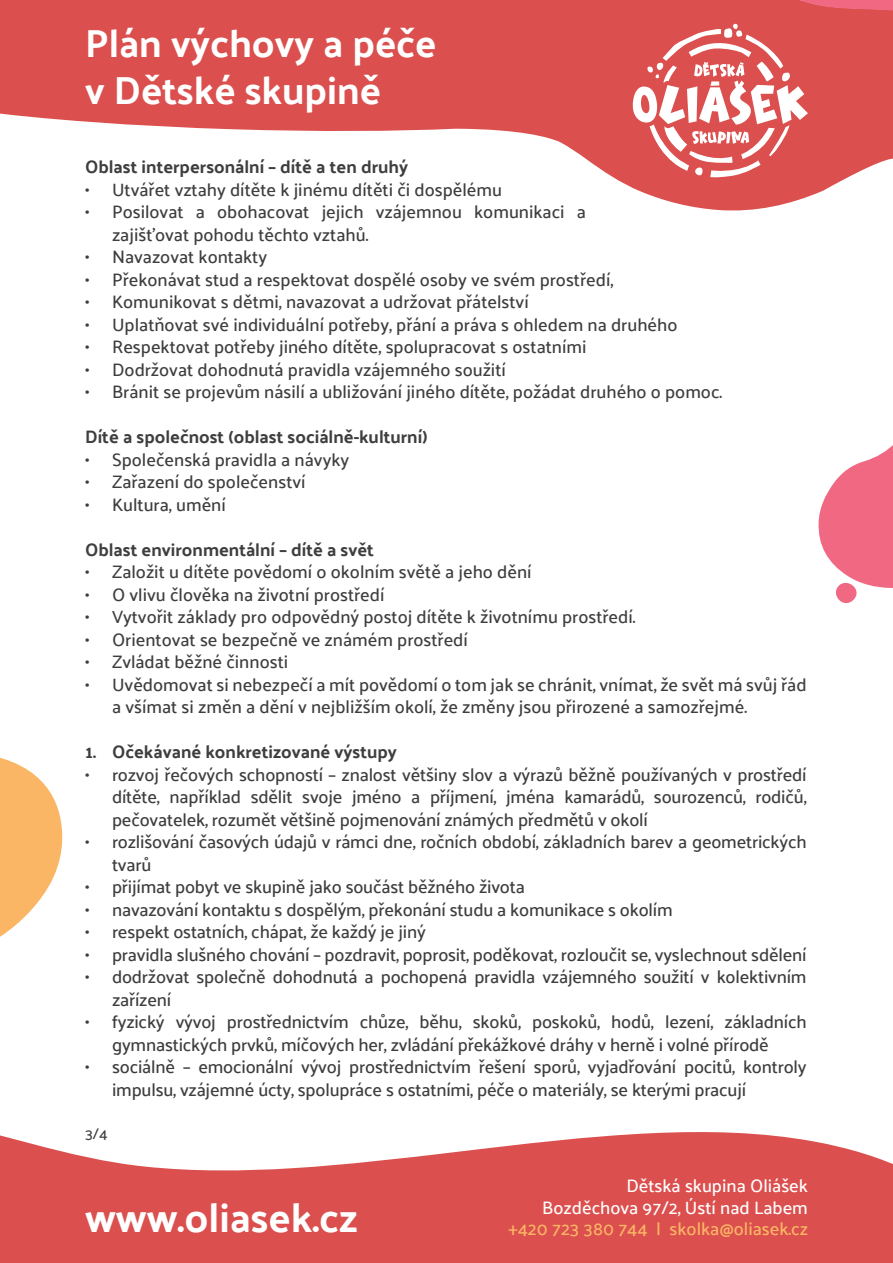
<style>
.page{position:relative;width:893px;height:1263px;background:#fff}
.page>*{position:absolute;margin:0;border:0;box-sizing:border-box;transform-origin:0 0}
.t1{font:700 40.8px "Palanquin";color:#fff}
.t2{font:700 39px/46.8px "Palanquin";color:#fff}
.t3{font:500 18px/22.5px "Palanquin";color:#3e3e3f}
.t4{font:700 18px "Palanquin";color:#3e3e3f}
.t5{font:500 18px/21.6px "Palanquin";color:#fff;text-align:right}
.t6{font:500 18px "Palanquin";color:#fbb665}
.t7{font:500 15px "Palanquin";color:#3e3e3f}
</style>
<div class="page">
<svg style="left:0;top:0;width:893px;height:211px;fill:#db504e"></svg>
<svg style="left:0;top:757px;width:63px;height:180px"></svg>
<svg style="left:818px;top:445px;width:75px;height:143px"></svg>
<div style="left:836px;top:583px;width:21px;height:20px;background:#f16883;border-radius:10px"></div>
<svg style="left:761px;top:0;width:132px;height:11px"></svg>
<svg style="left:0;top:1132px;width:893px;height:131px;background:#e06967"></svg>
<svg style="left:633px;top:23px;width:175px;height:155px"></svg>
<h2 class="t2" style="left:85px;top:20px;width:353px">Plán výchovy a péče v Dětské skupině</h2>
<p class="t4" style="left:85px;top:156px;width:324px">Oblast interpersonální – dítě a ten druhý</p>
<p class="t3" style="left:85px;top:178px;width:419px">• Utvářet vztahy dítěte k jinému dítěti či dospělému</p>
<p class="t3" style="left:112px;top:201px;width:476px;text-indent:-27px">• Posilovat a obohacovat jejich vzájemnou komunikaci a zajišťovat pohodu těchto vztahů.</p>
<p class="t3" style="left:85px;top:246px;width:184px">• Navazovat kontakty</p>
<p class="t3" style="left:85px;top:268px;width:530px">• Překonávat stud a respektovat dospělé osoby ve svém prostředí,</p>
<p class="t3" style="left:85px;top:291px;width:445px">• Komunikovat s dětmi, navazovat a udržovat přátelství</p>
<p class="t3" style="left:85px;top:313px;width:594px">• Uplatňovat své individuální potřeby, přání a práva s ohledem na druhého</p>
<p class="t3" style="left:85px;top:336px;width:503px">• Respektovat potřeby jiného dítěte, spolupracovat s ostatními</p>
<p class="t3" style="left:85px;top:358px;width:422px">• Dodržovat dohodnutá pravidla vzájemného soužití</p>
<p class="t3" style="left:85px;top:381px;width:639px">• Bránit se projevům násilí a ubližování jiného dítěte, požádat druhého o pomoc.</p>
<p class="t4" style="left:85px;top:426px;width:344px">Dítě a společnost (oblast sociálně-kulturní)</p>
<p class="t3" style="left:85px;top:448px;width:266px">• Společenská pravidla a návyky</p>
<p class="t3" style="left:85px;top:471px;width:222px">• Zařazení do společenství</p>
<p class="t3" style="left:85px;top:493px;width:142px">• Kultura, umění</p>
<p class="t4" style="left:85px;top:539px;width:290px">Oblast environmentální – dítě a svět</p>
<p class="t3" style="left:85px;top:561px;width:448px">• Založit u dítěte povědomí o okolním světě a jeho dění</p>
<p class="t3" style="left:85px;top:583px;width:301px">• O vlivu člověka na životní prostředí</p>
<p class="t3" style="left:85px;top:606px;width:552px">• Vytvořit základy pro odpovědný postoj dítěte k životnímu prostředí.</p>
<p class="t3" style="left:85px;top:628px;width:384px">• Orientovat se bezpečně ve známém prostředí</p>
<p class="t3" style="left:85px;top:651px;width:205px">• Zvládat běžné činnosti</p>
<p class="t3" style="left:112px;top:673px;width:696px;text-indent:-27px">• Uvědomovat si nebezpečí a mít povědomí o tom jak se chránit, vnímat, že svět má svůj řád a všímat si změn a dění v nejbližším okolí, že změny jsou přirozené a samozřejmé.</p>
<p class="t4" style="left:85px;top:741px;width:313px">1. Očekávané konkretizované výstupy</p>
<p class="t3" style="left:112px;top:763px;width:696px;text-align:justify;text-indent:-27px">• rozvoj řečových schopností – znalost většiny slov a výrazů běžně používaných v prostředí dítěte, například sdělit svoje jméno a příjmení, jména kamarádů, sourozenců, rodičů, pečovatelek, rozumět většině pojmenování známých předmětů v okolí</p>
<p class="t3" style="left:112px;top:831px;width:696px;text-indent:-27px">• rozlišování časových údajů v rámci dne, ročních období, základních barev a geometrických tvarů</p>
<p class="t3" style="left:85px;top:876px;width:441px">• přijímat pobyt ve skupině jako součást běžného života</p>
<p class="t3" style="left:85px;top:898px;width:589px">• navazování kontaktu s dospělým, překonání studu a komunikace s okolím</p>
<p class="t3" style="left:85px;top:921px;width:342px">• respekt ostatních, chápat, že každý je jiný</p>
<p class="t3" style="left:85px;top:943px;width:723px">• pravidla slušného chování – pozdravit, poprosit, poděkovat, rozloučit se, vyslechnout sdělení</p>
<p class="t3" style="left:112px;top:966px;width:696px;text-indent:-27px">• dodržovat společně dohodnutá a pochopená pravidla vzájemného soužití v kolektivním zařízení</p>
<p class="t3" style="left:85px;top:1011px;width:723px;text-align:center">• fyzický vývoj prostřednictvím chůze, běhu, skoků, poskoků, hodů, lezení, základních gymnastických prvků, míčových her, zvládání překážkové dráhy v herně i volné přírodě</p>
<p class="t3" style="left:112px;top:1056px;width:696px;text-indent:-27px">• sociálně – emocionální vývoj prostřednictvím řešení sporů, vyjadřování pocitů, kontroly impulsu, vzájemné úcty, spolupráce s ostatními, péče o materiály, se kterými pracují</p>
<p class="t7" style="left:85px;top:1125px;width:24px">3/4</p>
<h1 class="t1" style="left:85px;top:1194px;width:274px">www.oliasek.cz</h1>
<p class="t5" style="left:542px;top:1175px;width:267px">Dětská skupina Oliášek<br>Bozděchova 97/2, Ústí nad Labem</p>
<p class="t6" style="left:508px;top:1218px;width:301px">+420 723 380 744 | skolka@oliasek.cz</p>
</div>
